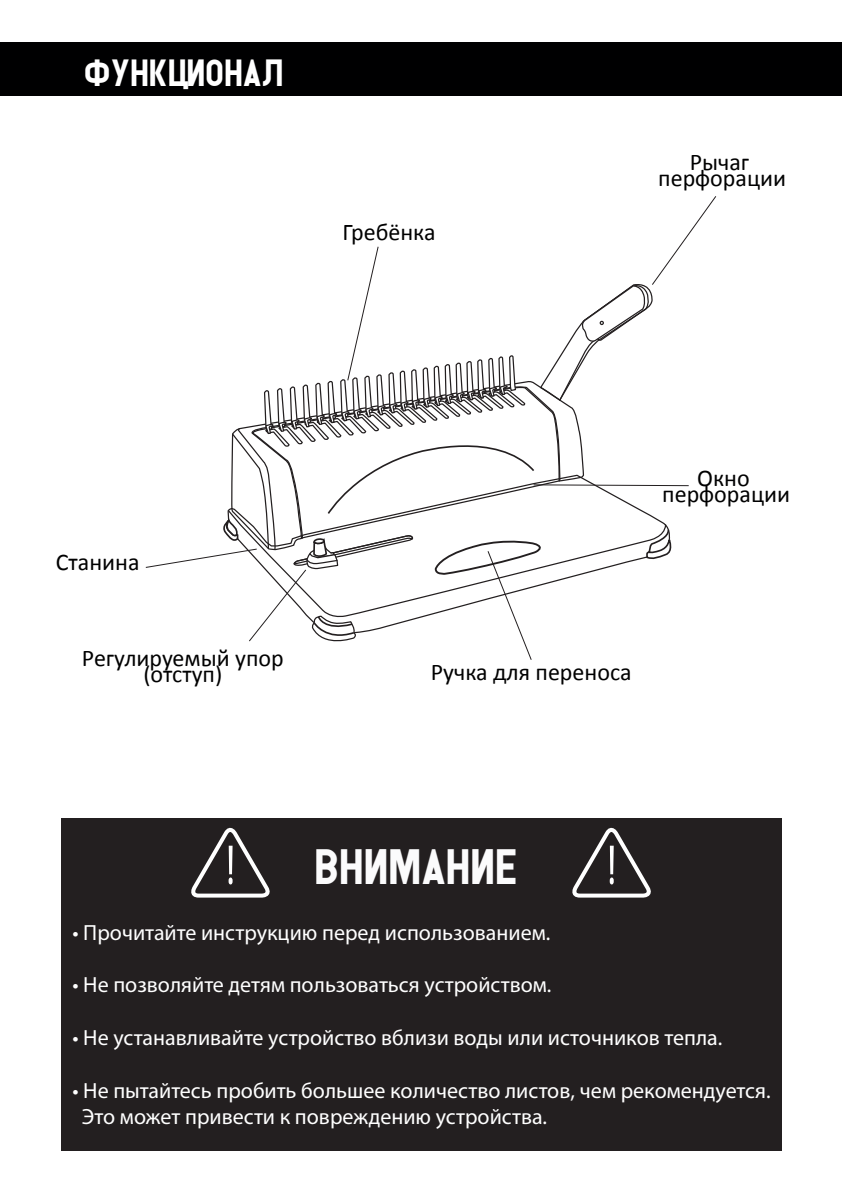
<style>
.page{position:relative;width:842px;height:1191px;background:#fff}
.page>*{position:absolute;margin:0;border:0;box-sizing:border-box;transform-origin:0 0}
.t1{font:42px "Torque Sense RU Sby Daymarius";color:#fbfbfc}
.t2{font:32px "Torque Sense RU Sby Daymarius";color:#fff}
.t3{font:24px "Calibri";color:#000001}
.t4{font:22px/26.4px "Myriad Pro";color:#fff}
</style>
<div class="page">
<div style="left:0;top:43px;width:841px;height:53px;background:#000001"></div>
<div style="left:61px;top:818px;width:720px;height:332px;background:#231f20"></div>
<svg style="left:191px;top:827px;width:79px;height:71px"></svg>
<svg style="left:572px;top:827px;width:79px;height:71px"></svg>
<svg style="left:145px;top:196px;width:572px;height:464px"></svg>
<h2 class="t2" style="left:86px;top:53px;width:201px">функционал</h2>
<p class="t3" style="left:342px;top:217px;width:95px">Гребёнка</p>
<p class="t3" style="left:689px;top:147px;width:61px">Рычаг</p>
<p class="t3" style="left:658px;top:163px;width:129px">перфорации</p>
<p class="t3" style="left:56px;top:547px;width:85px">Станина</p>
<p class="t3" style="left:82px;top:642px;width:203px">Регулируемый упор</p>
<p class="t3" style="left:143px;top:658px;width:80px">(отступ)</p>
<p class="t3" style="left:697px;top:463px;width:54px">Окно</p>
<p class="t3" style="left:662px;top:479px;width:129px">перфорации</p>
<p class="t3" style="left:430px;top:656px;width:202px">Ручка для переноса</p>
<h1 class="t1" style="left:316px;top:840px;width:205px">внимание</h1>
<p class="t4" style="left:72px;top:921px;width:479px">• Прочитайте инструкцию перед использованием.</p>
<p class="t4" style="left:72px;top:973px;width:480px">• Не позволяйте детям пользоваться устройством.</p>
<p class="t4" style="left:72px;top:1026px;width:651px">• Не устанавливайте устройство вблизи воды или источников тепла.</p>
<p class="t4" style="left:82px;top:1079px;width:690px;text-indent:-9px">• Не пытайтесь пробить большее количество листов, чем рекомендуется.<br>Это может привести к повреждению устройства.</p>
</div>
